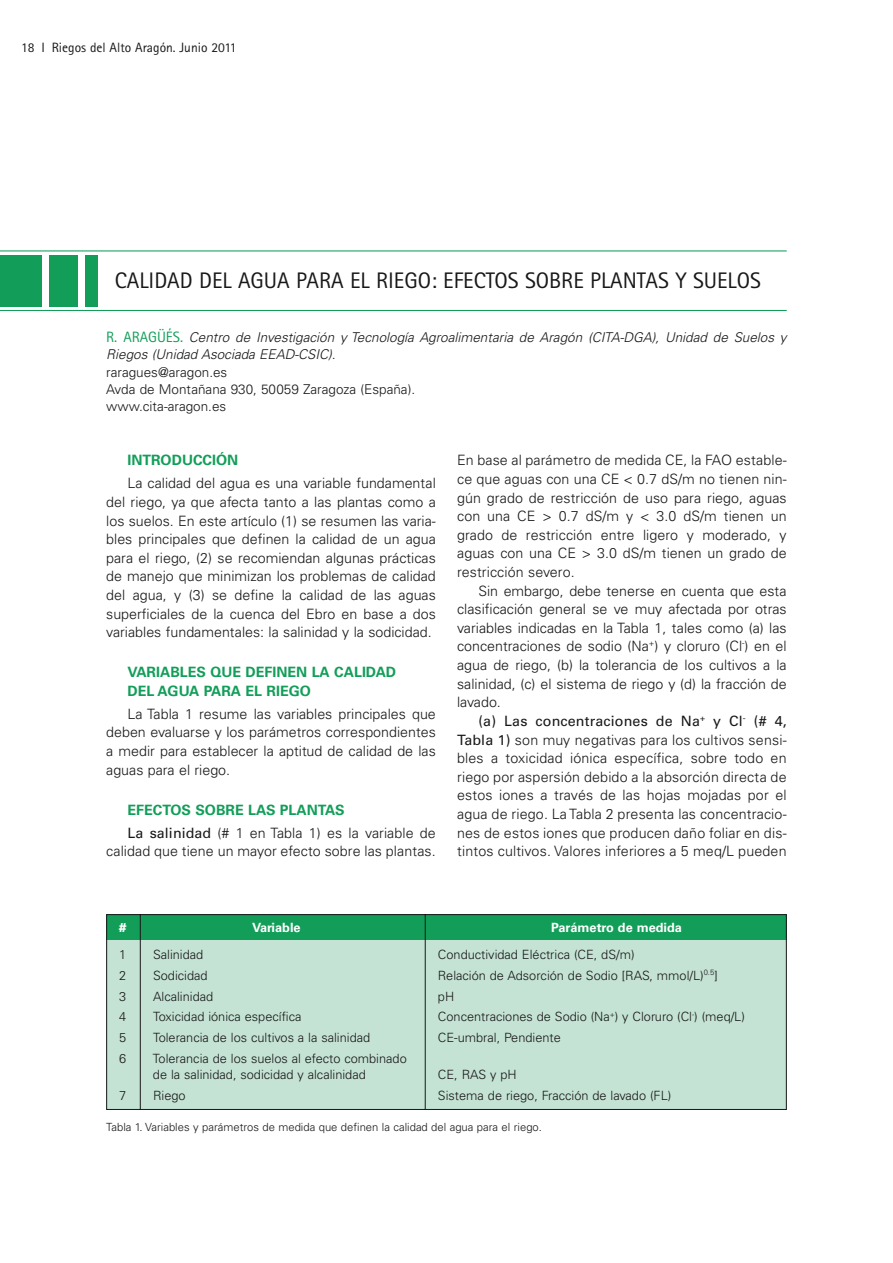
<style>
.page{position:relative;width:893px;height:1263px;background:#fff}
.page>*{position:absolute;margin:0;border:0;box-sizing:border-box;transform-origin:0 0}
.t1{font:22.5px "Rotis Sans Serif";color:#191719}
.t2{font:300 14.25px/18.6px "Univers";color:#191719;text-align:justify}
.t3{font:700 14.25px/18.6px "Univers";color:#129e59}
.t4{font:italic 300 13.5px/17.2px "Univers";color:#191719}
.t5{font:300 13.5px/17.2px "Univers";color:#191719}
.t6{font:13.5px "Rotis Sans Serif";color:#191719}
.t7{font:300 12.75px/16.5px "Univers";color:#191719}
.t8{font:700 12.75px "Univers";color:#fff}
.t9{font:300 11.25px "Univers";color:#191719}
.s1{font-family:"Rotis Sans Serif";font-weight:400;font-style:normal;font-size:15px;color:#129e59}
.s2{font-weight:700;color:#129e59}
.s3{font-weight:400}
</style>
<div class="page">
<div style="left:0;top:255px;width:98px;height:51px;background:#129e59"></div>
<div style="left:42px;top:255px;width:7px;height:51px;background:#fff"></div>
<div style="left:79px;top:255px;width:6px;height:51px;background:#fff"></div>
<hr style="left:0;top:250px;width:787px;height:1px;background:#129e59">
<hr style="left:0;top:310px;width:787px;height:1px;background:#129e59">
<svg style="left:106px;top:914px;width:681px;height:196px;background:#aad7c1"></svg>
<p class="t6" style="left:21px;top:43px;width:217px">18 I Riegos del Alto Aragón. Junio 2011</p>
<h1 class="t1" style="left:115px;top:273px;width:648px">CALIDAD DEL AGUA PARA EL RIEGO: EFECTOS SOBRE PLANTAS Y SUELOS</h1>
<p class="t4" style="left:106px;top:330px;width:682px"><span class="s1">R . A R A G Ü É S .</span> Centro de Investigación y Tecnología Agroalimentaria de Aragón (CITA-DGA), Unidad de Suelos y<br>Riegos (Unidad Asociada EEAD-CSIC).</p>
<p class="t5" style="left:106px;top:364px;width:310px">raragues@aragon.es<br>Avda de Montañana 930, 50059 Zaragoza (España). www.cita-aragon.es</p>
<p class="t3" style="left:128px;top:452px;width:112px">INTRODUCCIÓN</p>
<p class="t2" style="left:106px;top:475px;width:331px;text-indent:21px">La calidad del agua es una variable fundamental del riego, ya que afecta tanto a las plantas como a los suelos. En este artículo (1) se resumen las varia&shy;bles principales que definen la calidad de un agua para el riego, (2) se recomiendan algunas prácticas de manejo que minimizan los problemas de calidad del agua, y (3) se define la calidad de las aguas superficiales de la cuenca del Ebro en base a dos variables fundamentales: la salinidad y la sodicidad.</p>
<p class="t3" style="left:127px;top:664px;width:270px">VARIABLES QUE DEFINEN LA CALIDAD<br>DEL AGUA PARA EL RIEGO</p>
<p class="t2" style="left:106px;top:706px;width:331px;text-indent:21px">La Tabla 1 resume las variables principales que deben evaluarse y los parámetros correspondientes a medir para establecer la aptitud de calidad de las aguas para el riego.</p>
<p class="t2" style="left:128px;top:799px;width:310px;line-height:23px"><span class="s2">EFECTOS SOBRE LAS PLANTAS<br></span><span class="s3">La salinidad</span> (# 1 en Tabla 1) es la variable de</p>
<p class="t2" style="left:106px;top:843px;width:331px">calidad que tiene un mayor efecto sobre las plantas.</p>
<p class="t2" style="left:457px;top:452px;width:331px">En base al parámetro de medida CE, la FAO estable&shy;ce que aguas con una CE &lt; 0.7 dS/m no tienen nin&shy;gún grado de restricción de uso para riego, aguas con una CE &gt; 0.7 dS/m y &lt; 3.0 dS/m tienen un grado de restricción entre ligero y moderado, y aguas con una CE &gt; 3.0 dS/m tienen un grado de restricción severo.</p>
<p class="t2" style="left:457px;top:583px;width:331px;text-indent:21px">Sin embargo, debe tenerse en cuenta que esta clasificación general se ve muy afectada por otras variables indicadas en la Tabla 1, tales como (a) las concentraciones de sodio (Na<sup>+</sup>) y cloruro (Cl<sup>-</sup>) en el agua de riego, (b) la tolerancia de los cultivos a la salinidad, (c) el sistema de riego y (d) la fracción de lavado.</p>
<p class="t2" style="left:457px;top:713px;width:331px;text-indent:21px"><span class="s3">(a) Las concentraciones de Na</span><sup>+</sup> <span class="s3">y Cl</span><sup>-</sup> <span class="s3">(# 4, Tabla 1)</span> son muy negativas para los cultivos sensi&shy;bles a toxicidad iónica específica, sobre todo en riego por aspersión debido a la absorción directa de estos iones a través de las hojas mojadas por el agua de riego. La Tabla 2 presenta las concentracio&shy;nes de estos iones que producen daño foliar en dis&shy;tintos cultivos. Valores inferiores a 5 meq/L pueden</p>
<p class="t8" style="left:119px;top:923px;width:9px">#</p>
<p class="t8" style="left:252px;top:923px;width:50px">Variable</p>
<p class="t8" style="left:551px;top:923px;width:132px">Parámetro de medida</p>
<p class="t7" style="left:119px;top:947px;width:9px">1</p>
<p class="t7" style="left:153px;top:947px;width:52px">Salinidad</p>
<p class="t7" style="left:438px;top:947px;width:198px">Conductividad Eléctrica (CE, dS/m)</p>
<p class="t7" style="left:119px;top:968px;width:9px">2</p>
<p class="t7" style="left:153px;top:968px;width:56px">Sodicidad</p>
<p class="t7" style="left:438px;top:968px;width:281px">Relación de Adsorción de Sodio [RAS, mmol/L)<sup>0.5</sup>]</p>
<p class="t7" style="left:119px;top:989px;width:9px">3</p>
<p class="t7" style="left:153px;top:989px;width:62px">Alcalinidad</p>
<p class="t7" style="left:438px;top:989px;width:18px">pH</p>
<p class="t7" style="left:119px;top:1010px;width:9px">4</p>
<p class="t7" style="left:153px;top:1010px;width:150px">Toxicidad iónica específica</p>
<p class="t7" style="left:438px;top:1010px;width:308px">Concentraciones de Sodio (Na<sup>+</sup>) y Cloruro (Cl<sup>-</sup>) (meq/L)</p>
<p class="t7" style="left:119px;top:1030px;width:9px">5</p>
<p class="t7" style="left:153px;top:1030px;width:219px">Tolerancia de los cultivos a la salinidad</p>
<p class="t7" style="left:438px;top:1030px;width:124px">CE-umbral, Pendiente</p>
<p class="t7" style="left:119px;top:1051px;width:9px">6</p>
<p class="t7" style="left:153px;top:1051px;width:255px">Tolerancia de los suelos al efecto combinado de la salinidad, sodicidad y alcalinidad</p>
<p class="t7" style="left:438px;top:1068px;width:80px">CE, RAS y pH</p>
<p class="t7" style="left:119px;top:1088px;width:9px">7</p>
<p class="t7" style="left:153px;top:1088px;width:34px">Riego</p>
<p class="t7" style="left:438px;top:1088px;width:235px">Sistema de riego, Fracción de lavado (FL)</p>
<p class="t9" style="left:106px;top:1123px;width:437px">Tabla 1. Variables y parámetros de medida que definen la calidad del agua para el riego.</p>
</div>
